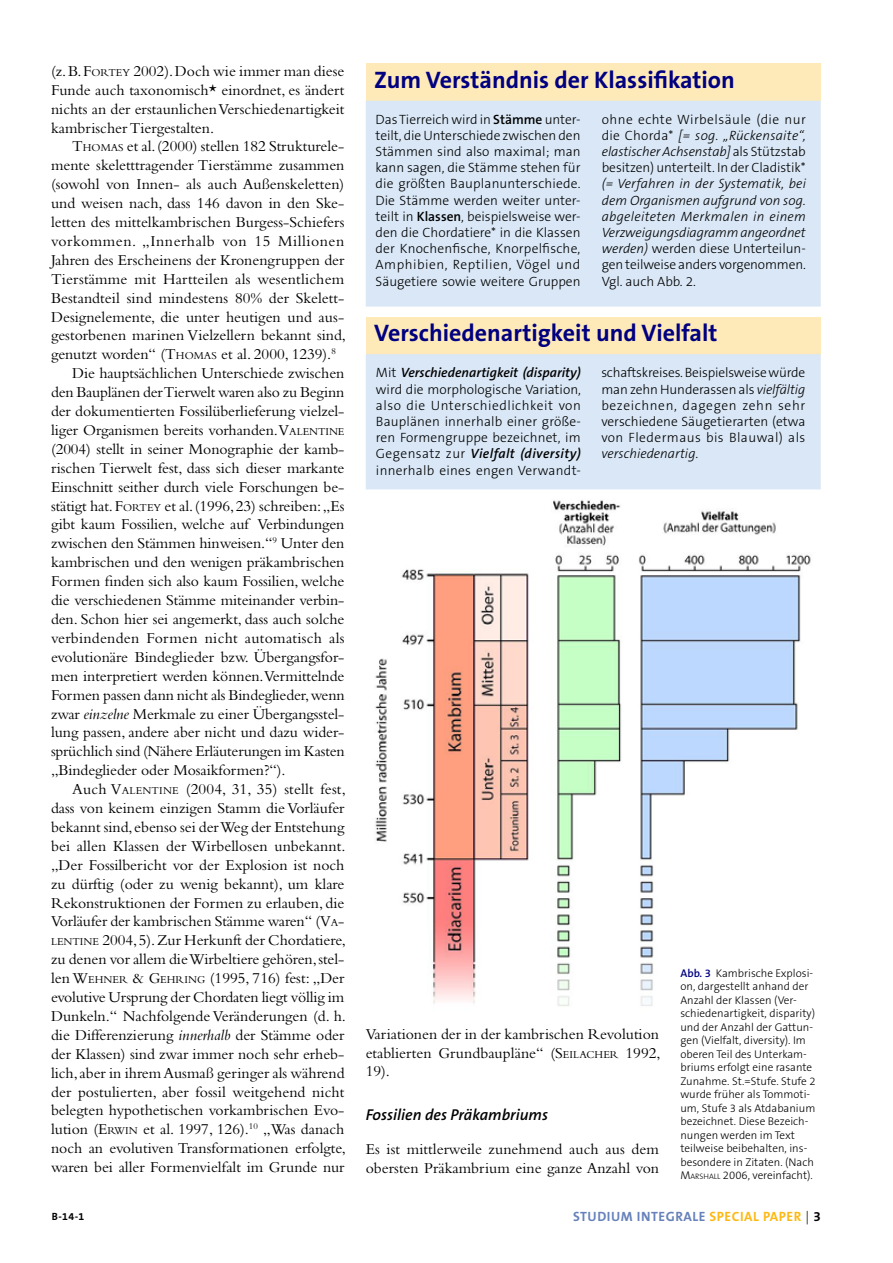
<style>
.page{position:relative;width:893px;height:1263px;background:#fff}
.page>*{position:absolute;margin:0;border:0;box-sizing:border-box;transform-origin:0 0}
.t1{font:700 24px "The Sans B7";color:#000080}
.t2{font:15.75px/18.9px "Bembo";color:#000;text-align:justify}
.t3{font:15.75px "Bembo";letter-spacing:.02em;color:#000}
.t4{font:15.75px "Bembo";letter-spacing:.035em;color:#000}
.t5{font:italic 600 15.75px "The Sans B6";color:#000}
.t6{font:300 13.5px/16.2px "The Sans B3";letter-spacing:.01em;color:#000;text-align:justify}
.t7{font:italic 300 13.5px/16.2px "The Sans B3";letter-spacing:-.01em;color:#000;text-align:justify}
.t8{font:italic 600 13.5px "The Sans B6";color:#000}
.t9{font:italic 600 13.5px "The Sans B6";letter-spacing:.03em;color:#000}
.t10{font:700 13.5px "The Sans B7";letter-spacing:.04em;color:#6782ba}
.t11{font:700 13.5px "The Sans B7";color:#fdb913}
.t12{font:300 11.25px/13.5px "The Sans B3";color:#000}
.t13{font:700 10.5px "The Sans B7";color:#000}
.s1{font-style:inherit}
.s2{font-size:10.95px}
.s3{font-style:italic}
.s4{font-family:"The Sans B6";font-weight:600}
.s5{font-style:normal}
.s6{font-family:"The Sans B3";font-weight:300;font-style:normal}
.s7{font-family:"The Sans B6";font-weight:600;color:#000080}
.s8{font-size:7.8px}
.s9{color:#fdb913}
.s10{font-family:"The Sans B3";font-weight:300;color:#000}
.s11{color:#000}
</style>
<div class="page">
<img style="left:375px;top:500px;width:436px;height:506px">
<div style="left:366px;top:64px;width:455px;height:37px;background:#feeab8"></div>
<div style="left:366px;top:101px;width:455px;height:206px;background:#d9e7f6;border:2px solid #d9e7f6"></div>
<div style="left:366px;top:317px;width:455px;height:38px;background:#feeab8"></div>
<div style="left:366px;top:354px;width:455px;height:135px;background:#d9e7f6;border:2px solid #d9e7f6"></div>
<p class="t2" style="left:51px;top:61px;width:295px">(z. B. <span class="s1">F</span><span class="s2">ORTEY</span> 2002). Doch wie immer man diese Funde auch taxonomisch* einordnet, es ändert nichts an der erstaunlichen Verschiedenartigkeit kambrischer Tiergestalten.</p>
<p class="t2" style="left:72px;top:137px;width:274px"><span class="s1">T</span><span class="s2">HOMAS</span> et al. (2000) stellen 182 Strukturele-</p>
<p class="t2" style="left:51px;top:156px;width:295px">mente skeletttragender Tierstämme zusammen</p>
<p class="t2" style="left:51px;top:175px;width:295px">(sowohl von Innen- als auch Außenskeletten)</p>
<p class="t2" style="left:51px;top:193px;width:295px">und weisen nach, dass 146 davon in den Ske-</p>
<p class="t2" style="left:51px;top:212px;width:295px">letten des mittelkambrischen Burgess-Schiefers</p>
<p class="t4" style="left:51px;top:232px;width:295px">vorkommen. „Innerhalb von 15 Millionen</p>
<p class="t2" style="left:51px;top:250px;width:295px">Jahren des Erscheinens der Kronengruppen der</p>
<p class="t2" style="left:51px;top:269px;width:295px">Tierstämme mit Hartteilen als wesentlichem</p>
<p class="t2" style="left:51px;top:288px;width:295px">Bestandteil sind mindestens 80% der Skelett-</p>
<p class="t2" style="left:51px;top:307px;width:295px">Designelemente, die unter heutigen und aus-</p>
<p class="t2" style="left:51px;top:326px;width:296px">gestorbenen marinen Vielzellern bekannt sind,</p>
<p class="t2" style="left:51px;top:345px;width:286px">genutzt worden“ (<span class="s1">T</span><span class="s2">HOMAS</span> et al. 2000, 1239).<sup>8</sup></p>
<p class="t2" style="left:72px;top:364px;width:274px">Die hauptsächlichen Unterschiede zwischen</p>
<p class="t2" style="left:51px;top:382px;width:295px">den Bauplänen der Tierwelt waren also zu Beginn</p>
<p class="t2" style="left:51px;top:401px;width:295px">der dokumentierten Fossilüberlieferung vielzel-</p>
<p class="t2" style="left:51px;top:420px;width:295px">liger Organismen bereits vorhanden.<span class="s1">V</span><span class="s2">ALENTINE</span></p>
<p class="t2" style="left:51px;top:439px;width:295px">(2004) stellt in seiner Monographie der kamb-</p>
<p class="t2" style="left:51px;top:458px;width:295px">rischen Tierwelt fest, dass sich dieser markante</p>
<p class="t2" style="left:51px;top:477px;width:295px">Einschnitt seither durch viele Forschungen be-</p>
<p class="t2" style="left:51px;top:496px;width:295px">stätigt hat. <span class="s1">F</span><span class="s2">ORTEY</span> et al. (1996, 23) schreiben: „Es</p>
<p class="t2" style="left:51px;top:515px;width:295px">gibt kaum Fossilien, welche auf Verbindungen</p>
<p class="t2" style="left:51px;top:534px;width:295px">zwischen den Stämmen hinweisen.“<sup>9</sup> Unter den</p>
<p class="t2" style="left:51px;top:553px;width:295px">kambrischen und den wenigen präkambrischen</p>
<p class="t2" style="left:51px;top:571px;width:295px">Formen finden sich also kaum Fossilien, welche</p>
<p class="t2" style="left:51px;top:590px;width:295px">die verschiedenen Stämme miteinander verbin-</p>
<p class="t2" style="left:51px;top:609px;width:295px">den. Schon hier sei angemerkt, dass auch solche</p>
<p class="t3" style="left:51px;top:629px;width:295px">verbindenden Formen nicht automatisch als</p>
<p class="t2" style="left:51px;top:647px;width:295px">evolutionäre Bindeglieder bzw. Übergangsfor-</p>
<p class="t2" style="left:51px;top:666px;width:295px">men interpretiert werden können.Vermittelnde</p>
<p class="t2" style="left:51px;top:685px;width:295px">Formen passen dann nicht als Bindeglieder, wenn</p>
<p class="t2" style="left:51px;top:704px;width:295px">zwar <span class="s3">einzelne</span> Merkmale zu einer Übergangsstel-</p>
<p class="t2" style="left:51px;top:723px;width:295px">lung passen, andere aber nicht und dazu wider-</p>
<p class="t2" style="left:51px;top:742px;width:295px">sprüchlich sind (Nähere Erläuterungen im Kasten</p>
<p class="t2" style="left:51px;top:760px;width:236px">„Bindeglieder oder Mosaikformen?“).</p>
<p class="t2" style="left:72px;top:779px;width:275px">Auch <span class="s1">V</span><span class="s2">ALENTINE</span> (2004, 31, 35) stellt fest,</p>
<p class="t2" style="left:51px;top:798px;width:295px">dass von keinem einzigen Stamm die Vorläufer</p>
<p class="t2" style="left:51px;top:817px;width:295px">bekannt sind, ebenso sei der Weg der Entstehung</p>
<p class="t2" style="left:51px;top:836px;width:296px">bei allen Klassen der Wirbellosen unbekannt.</p>
<p class="t2" style="left:51px;top:855px;width:295px">„Der Fossilbericht vor der Explosion ist noch</p>
<p class="t2" style="left:51px;top:874px;width:295px">zu dürftig (oder zu wenig bekannt), um klare</p>
<p class="t2" style="left:51px;top:893px;width:295px">Rekonstruktionen der Formen zu erlauben, die</p>
<p class="t2" style="left:51px;top:912px;width:295px">Vorläufer der kambrischen Stämme waren“ (<span class="s1">V</span><span class="s2">A</span><span class="s1">-</span></p>
<p class="t2" style="left:51px;top:931px;width:296px"><span class="s2">LENTINE</span> 2004, 5). Zur Herkunft der Chordatiere,</p>
<p class="t2" style="left:51px;top:949px;width:295px">zu denen vor allem die Wirbeltiere gehören, stel-</p>
<p class="t2" style="left:51px;top:968px;width:295px">len <span class="s1">W</span><span class="s2">EHNER</span> <span class="s1">&amp; G</span><span class="s2">EHRING</span> (1995, 716) fest: „Der</p>
<p class="t2" style="left:51px;top:987px;width:295px">evolutive Ursprung der Chordaten liegt völlig im</p>
<p class="t2" style="left:51px;top:1006px;width:296px">Dunkeln.“ Nachfolgende Veränderungen (d. h.</p>
<p class="t2" style="left:51px;top:1025px;width:295px">die Differenzierung <span class="s3">innerhalb</span> der Stämme oder</p>
<p class="t2" style="left:51px;top:1044px;width:295px">der Klassen) sind zwar immer noch sehr erheb-</p>
<p class="t2" style="left:51px;top:1063px;width:295px">lich, aber in ihrem Ausmaß geringer als während</p>
<p class="t2" style="left:51px;top:1082px;width:295px">der postulierten, aber fossil weitgehend nicht</p>
<p class="t2" style="left:51px;top:1101px;width:295px">belegten hypothetischen vorkambrischen Evo-</p>
<p class="t2" style="left:51px;top:1120px;width:295px">lution (<span class="s1">E</span><span class="s2">RWIN</span> et al. 1997, 126).<sup>10</sup> „Was danach</p>
<p class="t2" style="left:51px;top:1138px;width:296px">noch an evolutiven Transformationen erfolgte,</p>
<p class="t2" style="left:51px;top:1157px;width:295px">waren bei aller Formenvielfalt im Grunde nur</p>
<h1 class="t1" style="left:374px;top:67px;width:362px">Zum Verständnis der Klassifikation</h1>
<p class="t6" style="left:375px;top:111px;width:207px">Das Tierreich wird in <span class="s4">Stämme</span> unter&shy;teilt, die Unterschiede zwischen den Stämmen sind also maximal; man kann sagen, die Stämme stehen für die größten Bauplanunterschiede.<br>Die Stämme werden weiter unter&shy;teilt in <span class="s4">Klassen</span>, beispielsweise wer&shy;den die Chordatiere* in die Klassen der Knochenfische, Knorpelfische, Amphibien, Reptilien, Vögel und Säugetiere sowie weitere Gruppen</p>
<p class="t6" style="left:602px;top:111px;width:206px">ohne echte Wirbelsäule (die nur die Chorda* <span class="s3">[= sog. „Rückensaite“, elastischer Achsenstab]</span> als Stützstab besitzen) unterteilt. In der Cladistik*</p>
<p class="t7" style="left:602px;top:176px;width:206px">(= Verfahren in der Systematik, bei dem Organismen aufgrund von sog. abgeleiteten Merkmalen in einem Verzweigungsdiagramm angeordnet werden) <span class="s5">werden diese Unterteilun&shy;gen teilweise anders vorgenommen.<br>Vgl. auch Abb. 2.</span></p>
<h1 class="t1" style="left:374px;top:320px;width:345px">Verschiedenartigkeit und Vielfalt</h1>
<p class="t8" style="left:376px;top:366px;width:206px"><span class="s6">Mit</span> Verschiedenartigkeit (disparity)</p>
<p class="t6" style="left:376px;top:381px;width:206px">wird die morphologische Variation, also die Unterschiedlichkeit von Bauplänen innerhalb einer größe&shy;ren Formengruppe bezeichnet, im</p>
<p class="t9" style="left:376px;top:447px;width:206px"><span class="s6">Gegensatz zur</span> Vielfalt (diversity)</p>
<p class="t6" style="left:376px;top:462px;width:206px">innerhalb eines engen Verwandt-</p>
<p class="t6" style="left:601px;top:365px;width:206px">schaftskreises. Beispielsweise würde man zehn Hunderassen als <span class="s3">vielfältig </span>bezeichnen, dagegen zehn sehr verschiedene Säugetierarten (etwa von Fledermaus bis Blauwal) als <span class="s3">verschiedenartig</span>.</p>
<p class="t2" style="left:366px;top:1024px;width:297px">Variationen der in der kambrischen Revolution etablierten Grundbaupläne“ (<span class="s1">S</span><span class="s2">EILACHER</span> 1992, 19).</p>
<p class="t5" style="left:366px;top:1106px;width:184px">Fossilien des Präkambriums</p>
<p class="t2" style="left:366px;top:1139px;width:295px">Es ist mittlerweile zunehmend auch aus dem obersten Präkambrium eine ganze Anzahl von</p>
<p class="t12" style="left:680px;top:966px;width:137px"><span class="s7">Abb. 3</span> Kambrische Explosi&shy;on, dargestellt anhand der<br>Anzahl der Klassen (Ver&shy;schiedenartigkeit, disparity) und der Anzahl der Gattun&shy;gen (Vielfalt, diversity). Im oberen Teil des Unterkam&shy;briums erfolgt eine rasante<br>Zunahme. St.=Stufe. Stufe 2 wurde früher als Tommoti&shy;um, Stufe 3 als Atdabanium bezeichnet. Diese Bezeich&shy;nungen werden im Text teilweise beibehalten, ins&shy;besondere in Zitaten. (Nach<br><span class="s1">M</span><span class="s8">ARSHALL</span> 2006, vereinfacht).</p>
<p class="t13" style="left:52px;top:1211px;width:34px">B-14-1</p>
<p class="t10" style="left:573px;top:1210px;width:174px">Studium I ntegrale <span class="s9">SPECIAL</span></p>
<p class="t11" style="left:763px;top:1210px;width:59px">PAPER <span class="s10">|</span> <span class="s11">3</span></p>
</div>
